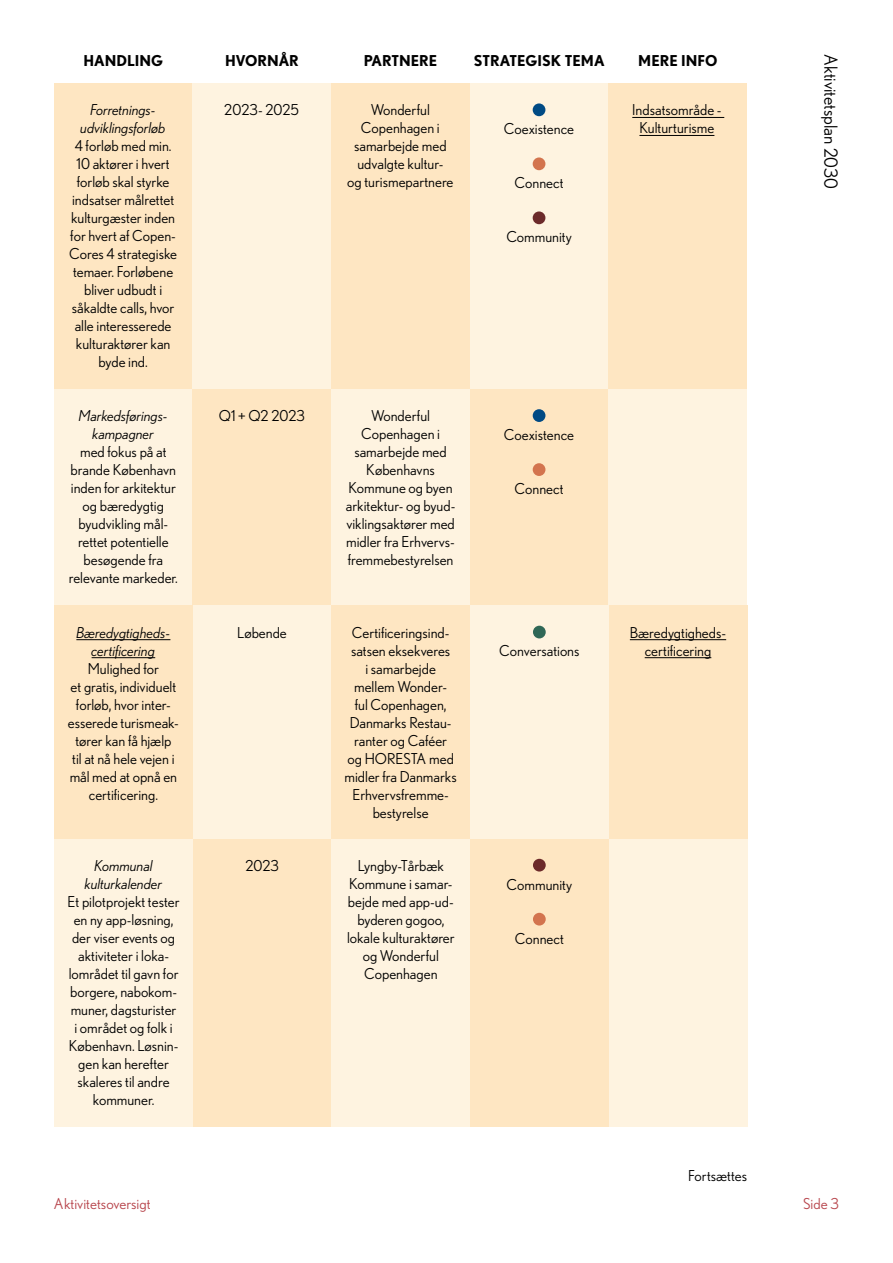
<style>
.page{position:relative;width:893px;height:1263px;background:#fff}
.page>*{position:absolute;margin:0;border:0;box-sizing:border-box;transform-origin:0 0}
.t1{font:18px "Nobel";color:#000}
.t2{font:15px/18px "Nobel";color:#000;text-align:center}
.t3{font:italic 15px/18px "Nobel";color:#000;text-align:center}
.t4{font:700 15px "Nobel";color:#000}
.t5{font:15px "Nobel";color:#b8474e}
</style>
<div class="page">
<div style="left:54px;top:389px;width:139px;height:217px;background:#fef3e0"></div>
<div style="left:193px;top:389px;width:138px;height:217px;background:#fee6c2"></div>
<div style="left:331px;top:389px;width:139px;height:217px;background:#fef3e0"></div>
<div style="left:470px;top:389px;width:139px;height:217px;background:#fee6c2"></div>
<div style="left:609px;top:389px;width:138px;height:217px;background:#fef3e0"></div>
<div style="left:533px;top:409px;width:12px;height:13px;background:#004a84;border-radius:50%"></div>
<div style="left:533px;top:463px;width:12px;height:13px;background:#d3744e;border-radius:50%"></div>
<div style="left:54px;top:839px;width:139px;height:288px;background:#fef3e0"></div>
<div style="left:193px;top:839px;width:138px;height:288px;background:#fee6c2"></div>
<div style="left:331px;top:839px;width:139px;height:288px;background:#fef3e0"></div>
<div style="left:470px;top:839px;width:139px;height:288px;background:#fee6c2"></div>
<div style="left:609px;top:839px;width:138px;height:288px;background:#fef3e0"></div>
<div style="left:533px;top:859px;width:13px;height:12px;background:#6c2a2a;border-radius:50%"></div>
<div style="left:533px;top:913px;width:13px;height:12px;background:#d3744e;border-radius:50%"></div>
<div style="left:54px;top:84px;width:139px;height:305px;background:#fee6c2"></div>
<div style="left:193px;top:84px;width:138px;height:305px;background:#fef3e0"></div>
<div style="left:331px;top:84px;width:139px;height:305px;background:#fee6c2"></div>
<div style="left:470px;top:84px;width:138px;height:305px;background:#fef3e0"></div>
<div style="left:608px;top:84px;width:139px;height:305px;background:#fee6c2"></div>
<div style="left:533px;top:103px;width:12px;height:13px;background:#004a84;border-radius:50%"></div>
<div style="left:533px;top:157px;width:12px;height:13px;background:#d3744e;border-radius:50%"></div>
<div style="left:533px;top:211px;width:12px;height:13px;background:#6c2a2a;border-radius:50%"></div>
<hr style="left:632px;top:117px;width:92px;height:1px;background:#000">
<hr style="left:639px;top:135px;width:75px;height:1px;background:#000">
<div style="left:54px;top:606px;width:139px;height:233px;background:#fee6c2"></div>
<div style="left:193px;top:606px;width:138px;height:233px;background:#fef3e0"></div>
<div style="left:331px;top:606px;width:139px;height:233px;background:#fee6c2"></div>
<div style="left:470px;top:606px;width:139px;height:233px;background:#fef3e0"></div>
<div style="left:609px;top:606px;width:138px;height:233px;background:#fee6c2"></div>
<hr style="left:76px;top:639px;width:94px;height:1px;background:#000">
<hr style="left:92px;top:657px;width:63px;height:1px;background:#000">
<div style="left:533px;top:626px;width:13px;height:12px;background:#2f6756;border-radius:50%"></div>
<hr style="left:630px;top:639px;width:96px;height:1px;background:#000">
<hr style="left:645px;top:657px;width:66px;height:1px;background:#000">
<p class="t4" style="left:83px;top:52px;width:81px">HANDLING</p>
<p class="t4" style="left:225px;top:52px;width:75px">HVORNÅR</p>
<p class="t4" style="left:364px;top:52px;width:75px">PARTNERE</p>
<p class="t4" style="left:474px;top:52px;width:132px">STRATEGISK TEMA</p>
<p class="t4" style="left:638px;top:52px;width:81px">MERE INFO</p>
<p class="t3" style="left:81px;top:101px;width:86px">Forretnings&shy;udviklingsforløb</p>
<p class="t2" style="left:69px;top:137px;width:109px">4 forløb med min.<br>10 aktører i hvert forløb skal styrke indsatser målrettet kulturgæster inden for hvert af Copen-<br>Cores 4 strategiske temaer. Forløbene bliver udbudt i såkaldte calls, hvor alle interesserede kulturaktører kan byde ind.</p>
<p class="t3" style="left:79px;top:407px;width:91px">Markedsførings&shy;kampagner</p>
<p class="t2" style="left:69px;top:443px;width:111px">med fokus på at brande København inden for arkitektur og bæredygtig byudvikling mål&shy;rettet potentielle besøgende fra relevante markeder.</p>
<p class="t3" style="left:76px;top:623px;width:96px">Bæredygtigheds&shy;certificering</p>
<p class="t2" style="left:68px;top:659px;width:113px">Mulighed for<br>et gratis, individuelt forløb, hvor inter&shy;esserede turismeak&shy;tører kan få hjælp<br>til at nå hele vejen i mål med at opnå en certificering.</p>
<p class="t3" style="left:85px;top:856px;width:79px">Kommunal kulturkalender</p>
<p class="t2" style="left:68px;top:892px;width:113px">Et pilotprojekt tester en ny app-løsning, der viser events og aktiviteter i loka&shy;lområdet til gavn for borgere, nabokom&shy;muner, dagsturister i området og folk i<br>København. Løsnin&shy;gen kan herefter skaleres til andre kommuner.</p>
<p class="t2" style="left:224px;top:101px;width:77px">2023- 2025</p>
<p class="t2" style="left:347px;top:101px;width:108px">Wonderful<br>Copenhagen i samarbejde med udvalgte kultur-<br>og turismepartnere</p>
<p class="t2" style="left:219px;top:407px;width:88px">Q1 + Q2 2023</p>
<p class="t2" style="left:346px;top:407px;width:111px">Wonderful<br>Copenhagen i samarbejde med<br>Københavns<br>Kommune og byen arkitektur- og byud&shy;viklingsaktører med midler fra Erhvervs&shy;fremmebestyrelsen</p>
<p class="t2" style="left:237px;top:623px;width:51px">Løbende</p>
<p class="t2" style="left:345px;top:623px;width:114px">Certificeringsind&shy;satsen eksekveres<br>i samarbejde mellem Wonder-<br>ful Copenhagen,<br>Danmarks Restau&shy;ranter og Caféer<br>og HORESTA med midler fra Danmarks<br>Erhvervsfremme&shy;bestyrelse</p>
<p class="t2" style="left:245px;top:856px;width:35px">2023</p>
<p class="t2" style="left:347px;top:856px;width:109px">Lyngby-Tårbæk<br>Kommune i samar&shy;bejde med app-ud&shy;byderen gogoo, lokale kulturaktører og Wonderful<br>Copenhagen</p>
<p class="t2" style="left:504px;top:120px;width:72px">Coexistence</p>
<p class="t2" style="left:515px;top:174px;width:50px">Connect</p>
<p class="t2" style="left:506px;top:228px;width:67px">Community</p>
<p class="t2" style="left:504px;top:425px;width:72px">Coexistence</p>
<p class="t2" style="left:515px;top:479px;width:50px">Connect</p>
<p class="t2" style="left:499px;top:642px;width:82px">Conversations</p>
<p class="t2" style="left:507px;top:875px;width:67px">Community</p>
<p class="t2" style="left:515px;top:929px;width:50px">Connect</p>
<p class="t2" style="left:632px;top:101px;width:91px">Indsatsområde -<br>Kulturturisme</p>
<p class="t2" style="left:630px;top:623px;width:98px">Bæredygtigheds&shy;certificering</p>
<p class="t2" style="left:688px;top:1167px;width:60px">Fortsættes</p>
<p class="t1" style="left:841px;top:54px;width:136px;rotate:90deg">Aktivitetsplan 2030</p>
<p class="t5" style="left:54px;top:1195px;width:98px">Aktivitetsoversigt</p>
<p class="t5" style="left:803px;top:1195px;width:37px">Side 3</p>
</div>
